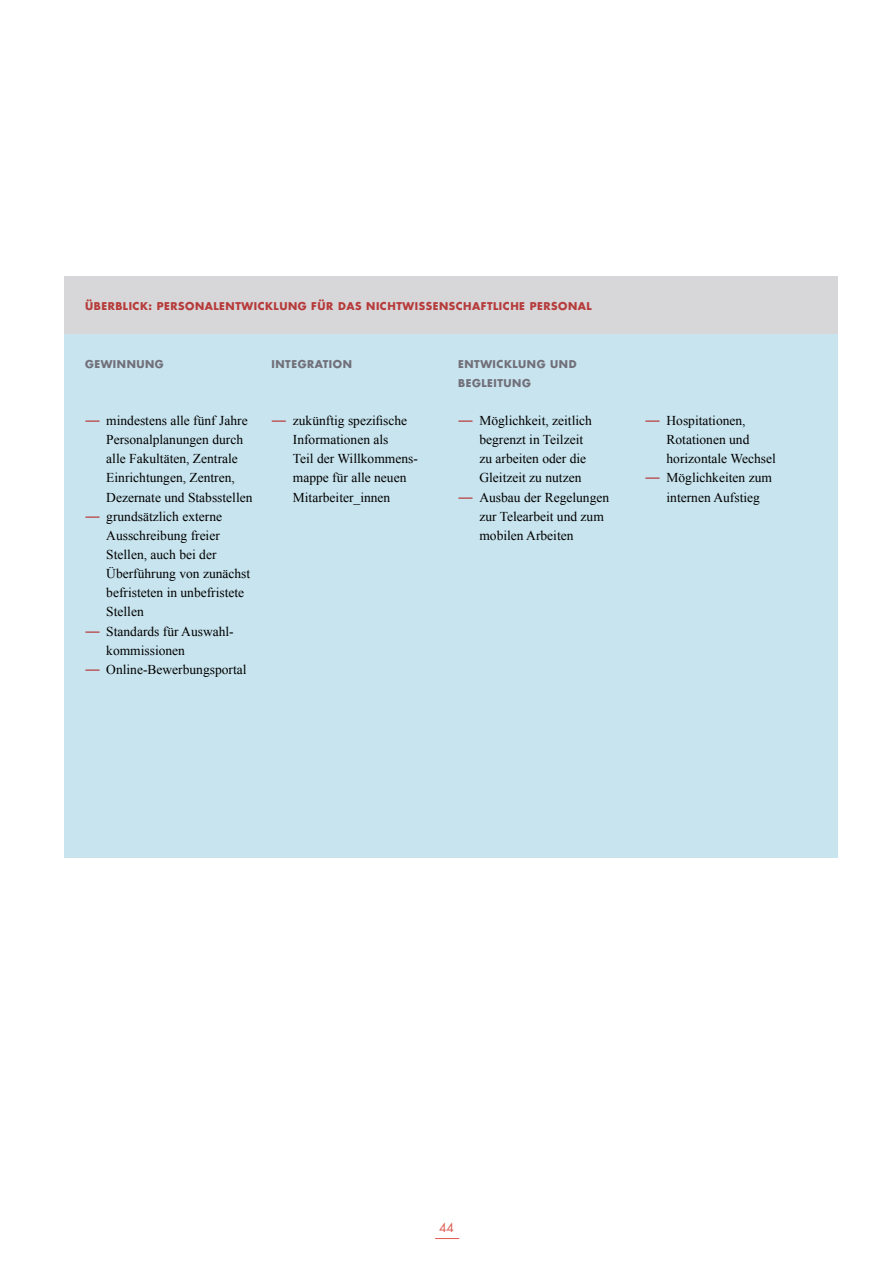
<style>
.page{position:relative;width:893px;height:1263px;background:#fff}
.page>*{position:absolute;margin:0;border:0;box-sizing:border-box;transform-origin:0 0}
.t1{font:13.5px/19.2px "Times New Roman";color:#000}
.t2{font:12px "Futura";color:#dd5950}
.t3{font:700 10.5px "Futura";letter-spacing:.05em;color:#b73b3b}
.t4{font:700 10.5px/19.2px "Futura";letter-spacing:.05em;color:#71707a}
.s1{font-size:15px;color:#b73b3b}
</style>
<div class="page">
<svg style="left:435px;top:1238px;width:24px;height:1px"></svg>
<div style="left:64px;top:315px;width:774px;height:543px;background:#c8e4ee"></div>
<div style="left:64px;top:276px;width:774px;height:58px;background:#d7d6d9"></div>
<p class="t3" style="left:85px;top:299px;width:508px">ÜBERBLICK: PERSONALENTWICKLUNG FÜR DAS NICHTWISSENSCHAFTLICHE PERSONAL</p>
<p class="t4" style="left:85px;top:354px;width:80px">GEWINNUNG</p>
<p class="t1" style="left:85px;top:411px;width:164px"><span class="s1">―</span> mindestens alle fünf Jahre</p>
<p class="t1" style="left:106px;top:430px;width:138px">Personalplanungen durch</p>
<p class="t1" style="left:106px;top:449px;width:133px">alle Fakultäten, Zentrale</p>
<p class="t1" style="left:106px;top:468px;width:130px">Einrichtungen, Zentren,</p>
<p class="t1" style="left:106px;top:487px;width:148px">Dezernate und Stabsstellen</p>
<p class="t1" style="left:85px;top:506px;width:139px"><span class="s1">―</span> grundsätzlich externe</p>
<p class="t1" style="left:106px;top:525px;width:115px">Ausschreibung freier</p>
<p class="t1" style="left:106px;top:545px;width:112px">Stellen, auch bei der</p>
<p class="t1" style="left:106px;top:564px;width:145px">Überführung von zunächst</p>
<p class="t1" style="left:106px;top:583px;width:139px">befristeten in unbefristete</p>
<p class="t1" style="left:106px;top:602px;width:39px">Stellen</p>
<p class="t1" style="left:85px;top:621px;width:150px"><span class="s1">―</span> Standards für Auswahl-</p>
<p class="t1" style="left:106px;top:640px;width:80px">kommissionen</p>
<p class="t1" style="left:85px;top:659px;width:163px"><span class="s1">―</span> Online-Bewerbungsportal</p>
<p class="t4" style="left:272px;top:354px;width:82px">INTEGRATION</p>
<p class="t1" style="left:293px;top:411px;width:126px;text-indent:-21px"><span class="s1">―</span> zukünftig spezifische<br>Informationen als<br>Teil der Willkommens&shy;mappe für alle neuen<br>Mitarbeiter_innen</p>
<p class="t4" style="left:458px;top:354px;width:120px">ENTWICKLUNG UND<br>BEGLEITUNG</p>
<p class="t1" style="left:458px;top:411px;width:135px"><span class="s1">―</span> Möglichkeit, zeitlich</p>
<p class="t1" style="left:479px;top:430px;width:105px">begrenzt in Teilzeit</p>
<p class="t1" style="left:479px;top:449px;width:108px">zu arbeiten oder die</p>
<p class="t1" style="left:479px;top:468px;width:103px">Gleitzeit zu nutzen</p>
<p class="t1" style="left:458px;top:487px;width:152px"><span class="s1">―</span> Ausbau der Regelungen</p>
<p class="t1" style="left:479px;top:506px;width:126px">zur Telearbeit und zum</p>
<p class="t1" style="left:479px;top:525px;width:96px">mobilen Arbeiten</p>
<p class="t1" style="left:645px;top:411px;width:102px"><span class="s1">―</span> Hospitationen,</p>
<p class="t1" style="left:666px;top:430px;width:84px">Rotationen und</p>
<p class="t1" style="left:666px;top:449px;width:111px">horizontale Wechsel</p>
<p class="t1" style="left:645px;top:468px;width:128px"><span class="s1">―</span> Möglichkeiten zum</p>
<p class="t1" style="left:666px;top:487px;width:95px">internen Aufstieg</p>
<p class="t2" style="left:439px;top:1219px;width:16px">44</p>
</div>
